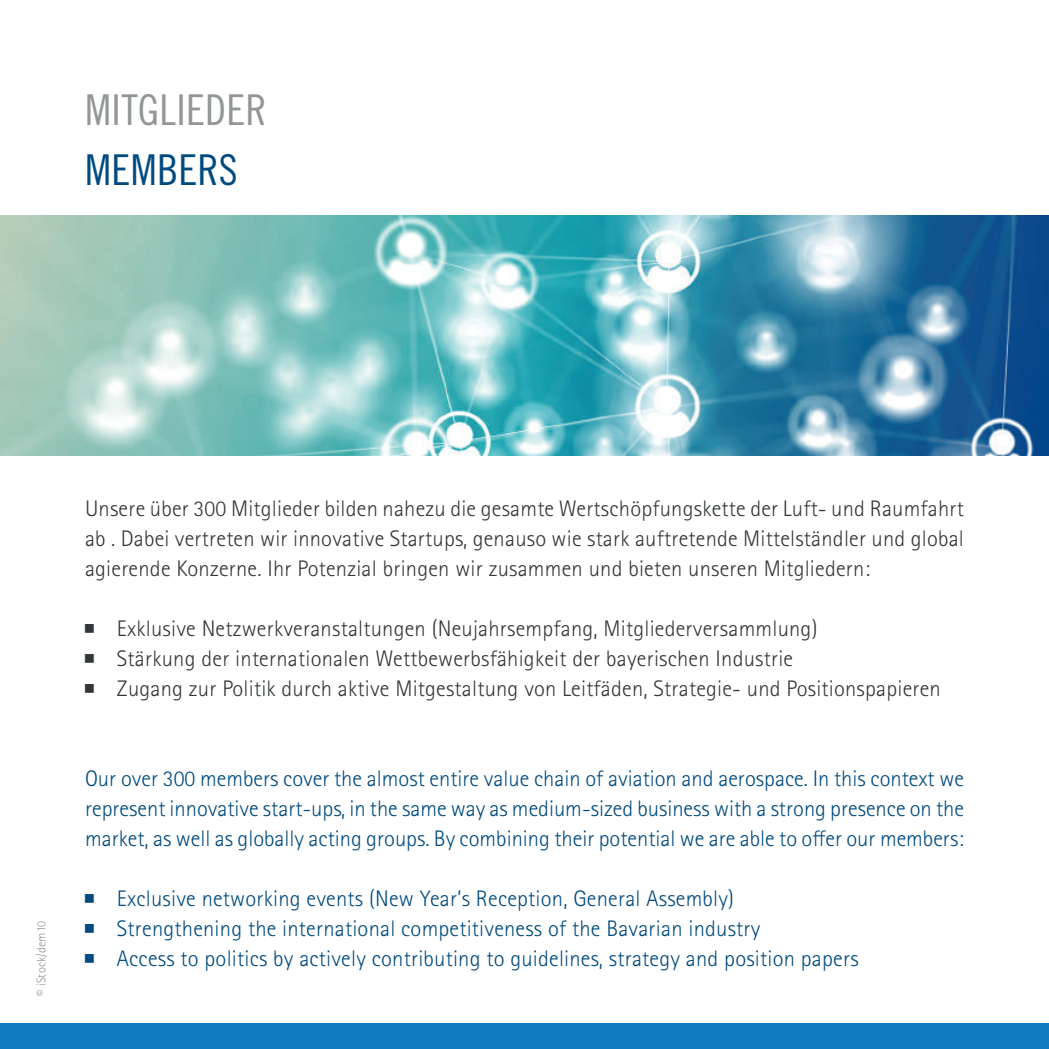
<style>
.page{position:relative;width:1049px;height:1049px;background:#fff}
.page>*{position:absolute;margin:0;border:0;box-sizing:border-box;transform-origin:0 0}
.t1{font:42.5px "Trade Gothic LT Std Cn 18";letter-spacing:.005em;color:#929696}
.t2{font:42.5px "Trade Gothic LT Std Cn 18";letter-spacing:.005em;color:#004a7f}
.t3{font:300 22.5px/30px "Rotis Sans Serif Std";letter-spacing:.01em;color:#323638;text-align:justify}
.t4{font:300 22.5px/30px "Rotis Sans Serif Std";letter-spacing:.01em;color:#004a7f;text-align:justify}
.t5{font:300 12.5px "Rotis Sans Serif Std";letter-spacing:.01em;color:#929696}
</style>
<div class="page">
<div style="left:0;top:1024px;width:1049px;height:25px;background:#107bc1"></div>
<img style="left:0;top:215px;width:1049px;height:240px">
<h1 class="t1" style="left:85px;top:85px;width:183px">MITGLIEDER</h1>
<h1 class="t2" style="left:85px;top:145px;width:154px">MEMBERS</h1>
<p class="t5" style="left:34px;top:995px;width:76px;rotate:-90deg">© iStock/dem10</p>
<p class="t3" style="left:85px;top:493px;width:880px">Unsere über 300 Mitglieder bilden nahezu die gesamte Wertschöpfungskette der Luft- und Raumfahrt ab . Dabei vertreten wir innovative Startups, genauso wie stark auftretende Mittelständler und global agierende Konzerne. Ihr Potenzial bringen wir zusammen und bieten unseren Mitgliedern:</p>
<p class="t3" style="left:117px;top:613px;width:825px;text-align:left">Exklusive Netzwerkveranstaltungen (Neujahrsempfang, Mitgliederversammlung)<br>Stärkung der internationalen Wettbewerbsfähigkeit der bayerischen Industrie<br>Zugang zur Politik durch aktive Mitgestaltung von Leitfäden, Strategie- und Positionspapieren</p>
<p class="t4" style="left:85px;top:763px;width:880px">Our over 300 members cover the almost entire value chain of aviation and aerospace. In this context we represent innovative start-ups, in the same way as medium-sized business with a strong presence on the market, as well as globally acting groups. By combining their potential we are able to offer our members:</p>
<p class="t4" style="left:117px;top:883px;width:743px;text-align:left">Exclusive networking events (New Year’s Reception, General Assembly)<br>Strengthening the international competitiveness of the Bavarian industry<br>Access to politics by actively contributing to guidelines, strategy and position papers</p>
</div>
